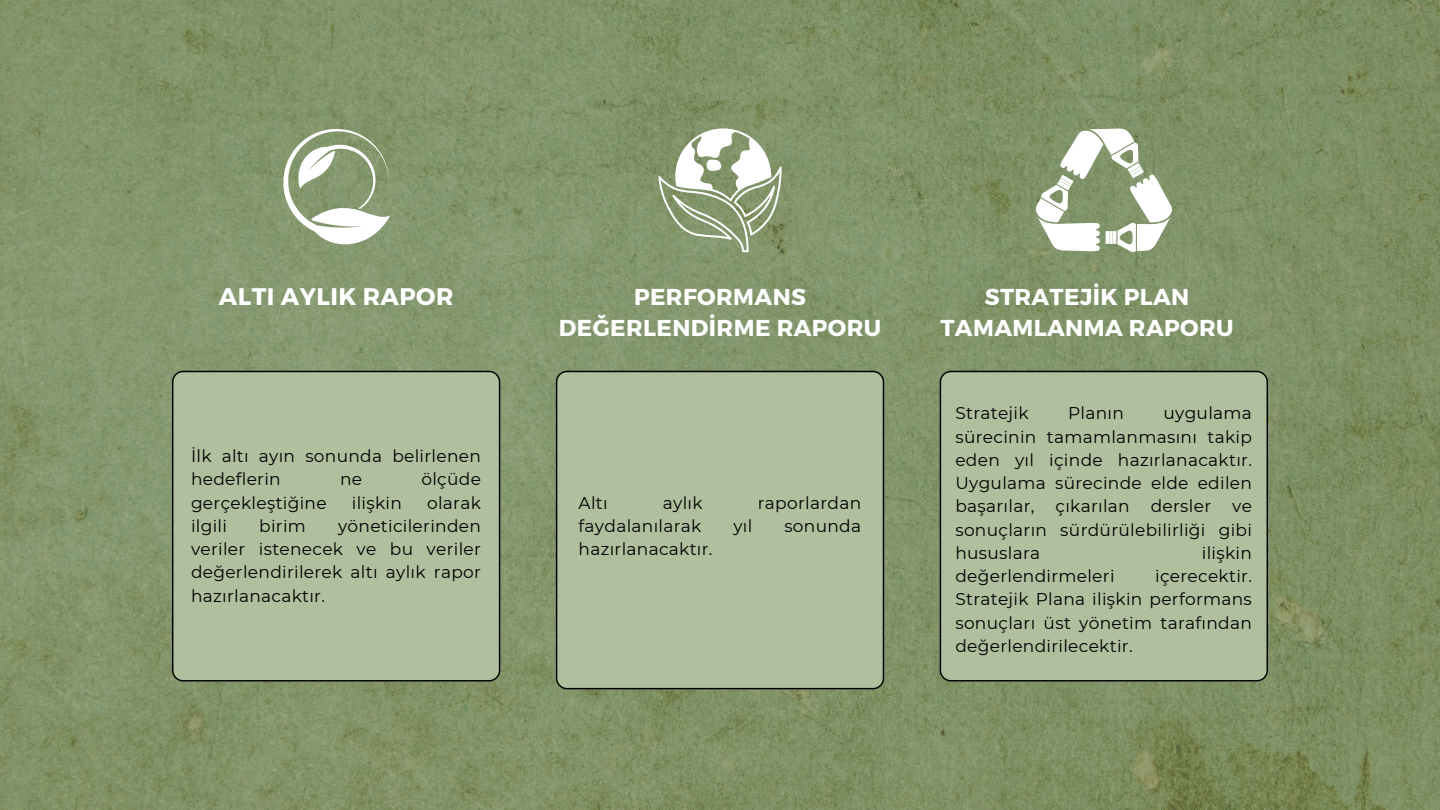
<style>
.page{position:relative;width:1440px;height:810px;background:#fff}
.page>*{position:absolute;margin:0;border:0;box-sizing:border-box;transform-origin:0 0}
.t1{font:700 24px "Montserrat";letter-spacing:.02em;color:#fff}
.t2{font:700 23px/31.5px "Montserrat";letter-spacing:.02em;color:#fff;text-align:center}
.t3{font:17px/23.2px "Montserrat";letter-spacing:.02em;color:#000}
</style>
<div class="page">
<img style="left:0;top:0;width:1440px;height:810px">
<div style="left:172px;top:371px;width:328px;height:310px;background:#b0bf9d"></div>
<div style="left:556px;top:371px;width:328px;height:318px;background:#b0bf9d"></div>
<div style="left:940px;top:371px;width:328px;height:310px;background:#b0bf9d"></div>
<svg style="left:282px;top:128px;width:108px;height:124px"></svg>
<svg style="left:658px;top:128px;width:124px;height:124px"></svg>
<svg style="left:1036px;top:129px;width:136px;height:123px"></svg>
<h1 class="t1" style="left:219px;top:281px;width:236px">ALTI AYLIK RAPOR</h1>
<h2 class="t2" style="left:559px;top:280px;width:324px">PERFORMANS<br>DEĞERLENDİRME RAPORU</h2>
<p class="t3" style="left:191px;top:444px;width:291px">İlk altı ayın sonunda beli rlenen hedefleri n</p>
<p class="t3" style="left:340px;top:468px;width:24px">ne</p>
<p class="t3" style="left:421px;top:468px;width:61px">ölçüde</p>
<p class="t3" style="left:191px;top:491px;width:137px">gerçekleştiği ne</p>
<p class="t3" style="left:352px;top:491px;width:52px">ilişkin</p>
<p class="t3" style="left:427px;top:491px;width:55px">olarak</p>
<p class="t3" style="left:191px;top:514px;width:35px">ilgili</p>
<p class="t3" style="left:259px;top:514px;width:48px">birim</p>
<p class="t3" style="left:191px;top:514px;width:291px;text-align:justify;text-indent:147px">yönetici leri nden veri ler istenecek ve bu veri ler değerlendi ri lerek altı aylık rapor hazırlanacaktır.</p>
<p class="t3" style="left:579px;top:491px;width:31px">Altı</p>
<p class="t3" style="left:663px;top:491px;width:41px">aylık</p>
<p class="t3" style="left:758px;top:491px;width:105px">raporlardan</p>
<p class="t3" style="left:579px;top:514px;width:124px">faydalanılarak</p>
<p class="t3" style="left:733px;top:514px;width:20px">yıl</p>
<p class="t3" style="left:784px;top:514px;width:78px">sonunda</p>
<p class="t3" style="left:579px;top:537px;width:136px">hazırlanacaktır.</p>
<h2 class="t2" style="left:941px;top:280px;width:295px">STRATEJİK PLAN<br>TAMAMLANMA RAPORU</h2>
<p class="t3" style="left:955px;top:402px;width:75px">Strateji k</p>
<p class="t3" style="left:1068px;top:402px;width:57px">Planın</p>
<p class="t3" style="left:955px;top:402px;width:298px;text-indent:208px">uygulama sürecinin tamamlanmasını takip eden yıl içi nde hazırlanacaktır.<br>Uygulama süreci nde elde edi len başarılar, çıkarılan dersler ve sonuçların sürdürülebilirliği gibi hususlara</p>
<p class="t3" style="left:1202px;top:541px;width:52px">ilişkin</p>
<p class="t3" style="left:955px;top:564px;width:298px;text-align:justify;text-indent:200px">i çerecekti r.<br>Strateji k Plana i lişki n performans sonuçları üst yöneti m tarafından değerlendi ri lecekti r.</p>
<p class="t3" style="left:955px;top:564px;width:158px">değerlendi rmeleri</p>
</div>
